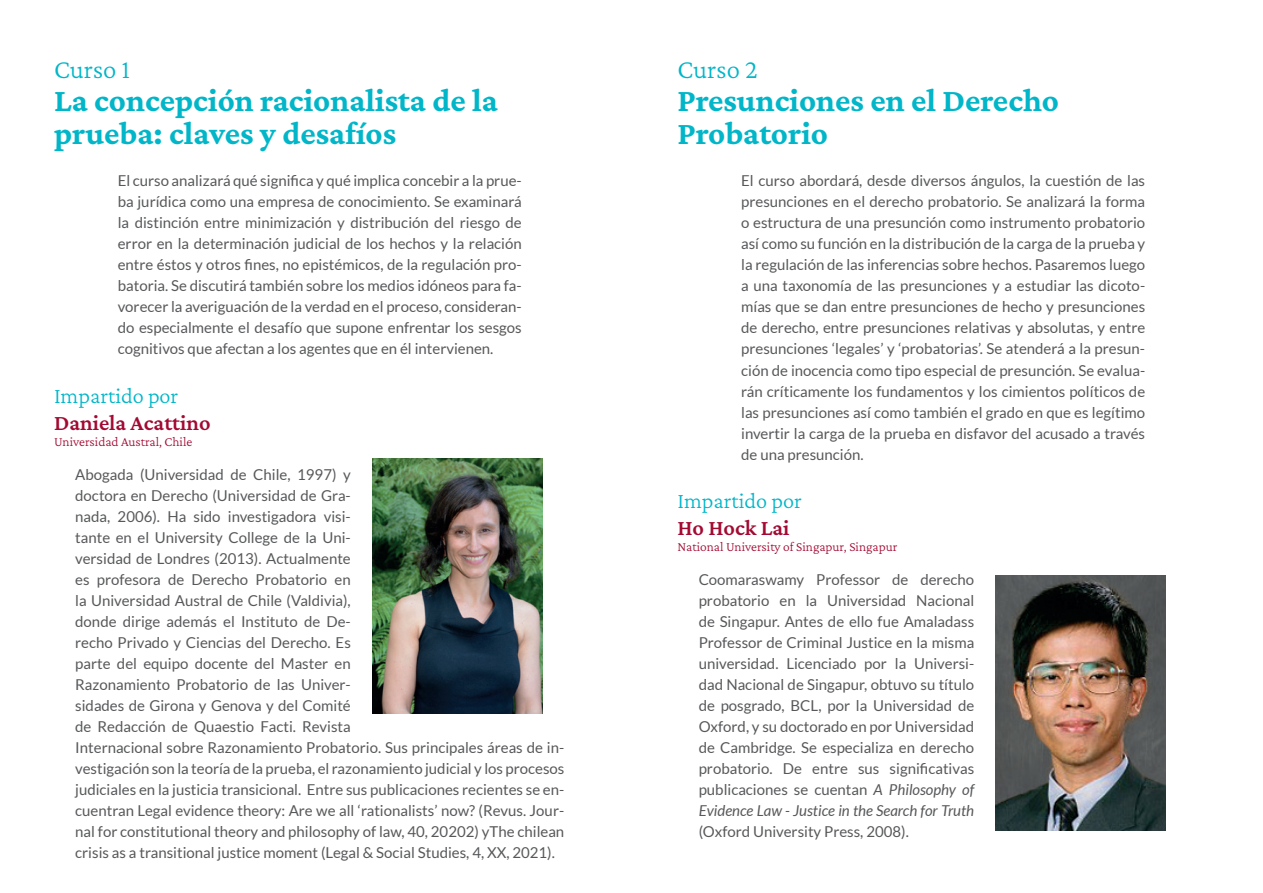
<style>
.page{position:relative;width:1263px;height:893px;background:#fff}
.page>*{position:absolute;margin:0;border:0;box-sizing:border-box;transform-origin:0 0}
.t1{font:700 33px/33px "Crimson Pro";color:#00b6c8}
.t2{font:300 27px "Crimson Pro";color:#00b6c8}
.t3{font:300 22.5px "Crimson Pro";color:#00b6c8}
.t4{font:600 22.5px "Crimson Pro";color:#a30a32}
.t5{font:15px/21px "Lato";color:#57585a;text-align:justify}
.t6{font:300 13.5px "Crimson Pro";color:#a30a32}
.s1{font-style:italic}
</style>
<div class="page">
<img style="left:372px;top:459px;width:170px;height:254px">
<img style="left:995px;top:575px;width:170px;height:255px">
<h2 class="t2" style="left:54px;top:52px;width:78px">Curso 1</h2>
<h1 class="t1" style="left:54px;top:83px;width:445px">La concepción racionalista de la prueba: claves y desafíos</h1>
<p class="t5" style="left:118px;top:170px;width:405px">El curso analizará qué significa y qué implica concebir a la prue&shy;ba jurídica como una empresa de conocimiento. Se examinará la distinción entre minimización y distribución del riesgo de error en la determinación judicial de los hechos y la relación entre éstos y otros fines, no epistémicos, de la regulación pro&shy;batoria. Se discutirá también sobre los medios idóneos para fa&shy;vorecer la averiguación de la verdad en el proceso, consideran&shy;do especialmente el desafío que supone enfrentar los sesgos cognitivos que afectan a los agentes que en él intervienen.</p>
<h3 class="t3" style="left:54px;top:381px;width:126px">Impartido por</h3>
<h3 class="t4" style="left:54px;top:408px;width:158px">Daniela Acattino</h3>
<p class="t6" style="left:54px;top:433px;width:140px">Universidad Austral, Chile</p>
<p class="t5" style="left:75px;top:464px;width:491px;text-align:left">Abogada (Universidad de Chile, 1997) y<br>doctora en Derecho (Universidad de Gra-<br>nada, 2006). Ha sido investigadora visi-<br>tante en el University College de la Uni-<br>versidad de Londres (2013). Actualmente<br>es profesora de Derecho Probatorio en<br>la Universidad Austral de Chile (Valdivia),<br>donde dirige además el Instituto de De-<br>recho Privado y Ciencias del Derecho. Es<br>parte del equipo docente del Master en<br>Razonamiento Probatorio de las Univer-<br>sidades de Girona y Genova y del Comité<br>de Redacción de Quaestio Facti. Revista<br>Internacional sobre Razonamiento Probatorio. Sus principales áreas de in&shy;vestigación son la teoría de la prueba, el razonamiento judicial y los procesos judiciales en la justicia transicional. Entre sus publicaciones recientes se en&shy;cuentran Legal evidence theory: Are we all ‘rationalists’ now? (Revus. Jour&shy;nal for constitutional theory and philosophy of law, 40, 20202) yThe chilean crisis as a transitional justice moment (Legal &amp; Social Studies, 4, XX, 2021).</p>
<h2 class="t2" style="left:677px;top:52px;width:82px">Curso 2</h2>
<h1 class="t1" style="left:677px;top:83px;width:383px">Presunciones en el Derecho<br>Probatorio</h1>
<p class="t5" style="left:741px;top:170px;width:405px">El curso abordará, desde diversos ángulos, la cuestión de las presunciones en el derecho probatorio. Se analizará la forma o estructura de una presunción como instrumento probatorio así como su función en la distribución de la carga de la prueba y la regulación de las inferencias sobre hechos. Pasaremos luego a una taxonomía de las presunciones y a estudiar las dicoto&shy;mías que se dan entre presunciones de hecho y presunciones de derecho, entre presunciones relativas y absolutas, y entre presunciones ‘legales’ y ‘probatorias’. Se atenderá a la presun&shy;ción de inocencia como tipo especial de presunción. Se evalua&shy;rán críticamente los fundamentos y los cimientos políticos de las presunciones así como también el grado en que es legítimo invertir la carga de la prueba en disfavor del acusado a través de una presunción.</p>
<h3 class="t3" style="left:677px;top:486px;width:126px">Impartido por</h3>
<h3 class="t4" style="left:677px;top:513px;width:114px">Ho Hock Lai</h3>
<p class="t6" style="left:677px;top:538px;width:221px">National University of Singapur, Singapur</p>
<p class="t5" style="left:699px;top:569px;width:277px">Coomaraswamy Professor de derecho probatorio en la Universidad Nacional de Singapur. Antes de ello fue Amaladass Professor de Criminal Justice en la misma universidad. Licenciado por la Universi&shy;dad Nacional de Singapur, obtuvo su título de posgrado, BCL, por la Universidad de Oxford, y su doctorado en por Universidad de Cambridge. Se especializa en derecho probatorio. De entre sus significativas publicaciones se cuentan <span class="s1">A Philosophy of Evidence Law - Justice in the Search for Truth</span></p>
<p class="t5" style="left:699px;top:821px;width:212px">(Oxford University Press, 2008).</p>
</div>
